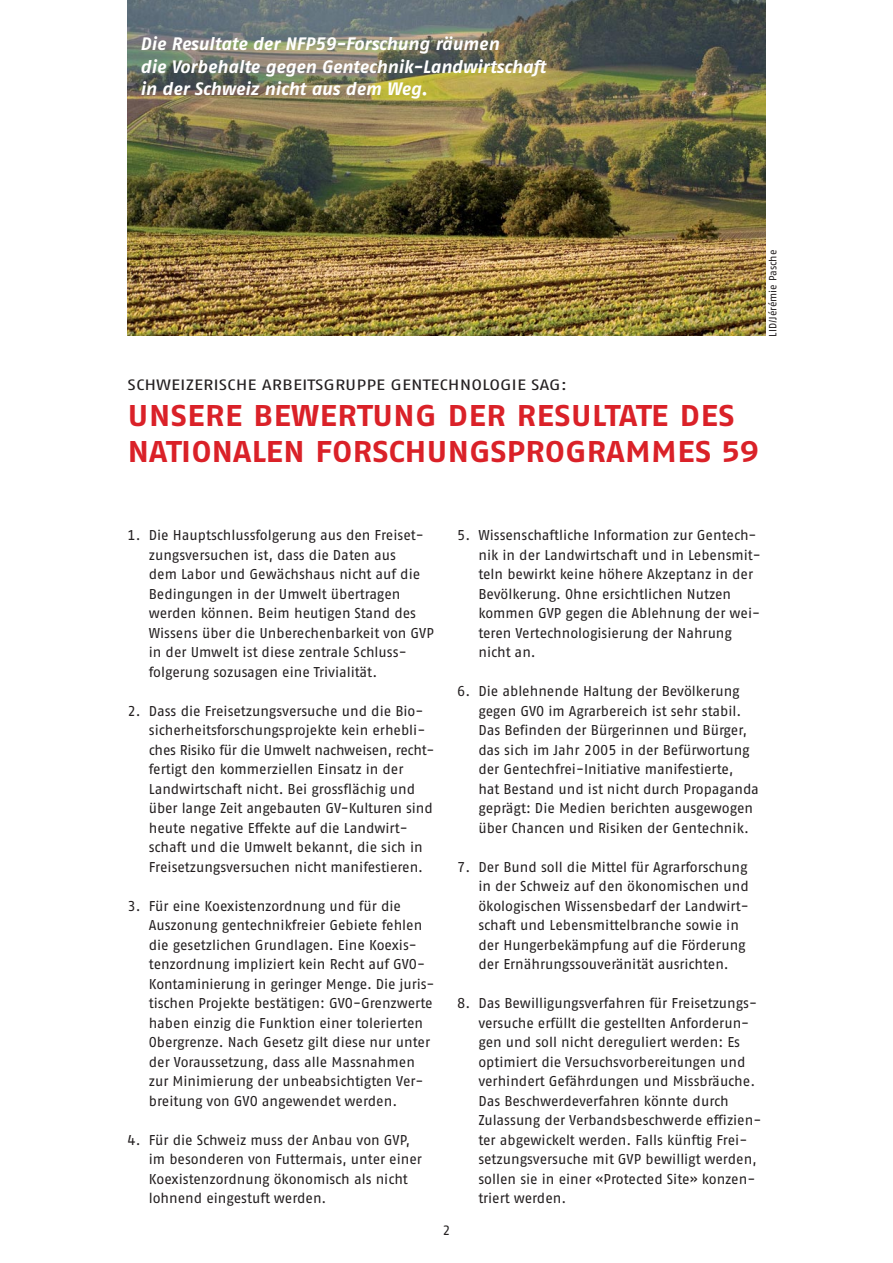
<style>
.page{position:relative;width:893px;height:1263px;background:#fff}
.page>*{position:absolute;margin:0;border:0;box-sizing:border-box;transform-origin:0 0}
.t1{font:30px/36px "Fago Ex Bold Caps";letter-spacing:-.005em;color:#da2128}
.t2{font:italic 18px/22.5px "Fago No Bold Tf";color:#fff}
.t3{font:15px "Fago No Regular Tf";color:#231f20;scale:1.25 1}
.t4{font:14.25px/19.5px "Fago No Regular Tf";color:#231f20}
.t5{font:13.5px "Fago No Regular Tf";color:#231f20}
.t6{font:10.5px "Fago No Regular Tf";letter-spacing:-.005em;color:#231f20}
</style>
<div class="page">
<img style="left:128px;top:0;width:637px;height:335px">
<p class="t2" style="left:140px;top:34px;width:407px">Die Resultate der NFP59-Forschung räumen<br>die Vorbehalte gegen Gentechnik-Landwirtschaft in der Schweiz nicht aus dem Weg.</p>
<p class="t6" style="left:769px;top:337px;width:88px;rotate:-90deg">LID/Jérémie Pasche</p>
<p class="t3" style="left:128px;top:379px;width:353px">SCHWEIZERISCHE ARBEITSGRUPPE GENTECHNOLOGIE SAG:</p>
<h1 class="t1" style="left:128px;top:398px;width:633px">UNSERE BEWERTUNG DER RESULTATE DES<br>NATIONALEN FORSCHUNGSPROGRAMMES 59</h1>
<p class="t4" style="left:149px;top:527px;width:287px;text-indent:-21px">1. Die Hauptschlussfolgerung aus den Freiset&shy;zungsversuchen ist, dass die Daten aus<br>dem Labor und Gewächshaus nicht auf die Bedingungen in der Umwelt übertragen werden können. Beim heutigen Stand des Wissens über die Unberechenbarkeit von GVP in der Umwelt ist diese zentrale Schluss - folgerung sozusagen eine Trivialität.</p>
<p class="t4" style="left:149px;top:702px;width:287px;text-indent:-21px">2. Dass die Freisetzungsversuche und die Bio - sicherheitsforschungsprojekte kein erheb li - ches Risiko für die Umwelt nachweisen, recht - fertigt den kommerziellen Einsatz in der Landwirtschaft nicht. Bei grossflächig und über lange Zeit angebauten GV-Kulturen sind heute negative Effekte auf die Landwirt&shy;schaft und die Umwelt bekannt, die sich in Freisetzungsversuchen nicht manifestieren.</p>
<p class="t4" style="left:149px;top:897px;width:287px;text-indent:-21px">3. Für eine Koexistenzordnung und für die Auszonung gentechnikfreier Gebiete fehlen die gesetzlichen Grundlagen. Eine Koexis - tenzordnung impliziert kein Recht auf GVO-Kontaminierung in geringer Menge. Die juris - tischen Projekte bestätigen: GVO-Grenzwerte haben einzig die Funktion einer tolerierten Obergrenze. Nach Gesetz gilt diese nur unter der Voraussetzung, dass alle Massnahmen zur Minimierung der unbeabsichtigten Ver&shy;breitung von GVO angewendet werden.</p>
<p class="t4" style="left:149px;top:1131px;width:275px;text-indent:-21px">4. Für die Schweiz muss der Anbau von GVP, im besonderen von Futtermais, unter einer Koexistenzordnung ökonomisch als nicht lohnend eingestuft werden.</p>
<p class="t5" style="left:443px;top:1225px;width:9px">2</p>
<p class="t4" style="left:478px;top:527px;width:284px;text-indent:-21px">5. Wissenschaftliche Information zur Gentech&shy;nik in der Landwirtschaft und in Lebensmit&shy;teln bewirkt keine höhere Akzeptanz in der Bevölkerung. Ohne ersichtlichen Nutzen kommen GVP gegen die Ablehnung der wei&shy;teren Vertechnologisierung der Nahrung nicht an.</p>
<p class="t4" style="left:478px;top:683px;width:282px;text-indent:-21px">6. Die ablehnende Haltung der Bevölkerung gegen GVO im Agrarbereich ist sehr stabil.<br>Das Befinden der Bürgerinnen und Bürger, das sich im Jahr 2005 in der Befürwortung der Gentechfrei-Initiative manifestierte,<br>hat Bestand und ist nicht durch Propaganda geprägt: Die Medien berichten ausgewogen über Chancen und Risiken der Gentechnik.</p>
<p class="t4" style="left:478px;top:858px;width:272px;text-indent:-21px">7. Der Bund soll die Mittel für Agrarforschung in der Schweiz auf den ökonomischen und ökologischen Wissensbedarf der Landwirt&shy;schaft und Lebensmittelbranche sowie in der Hungerbekämpfung auf die Förderung der Ernährungssouveränität ausrichten.</p>
<p class="t4" style="left:478px;top:995px;width:284px;text-indent:-21px">8. Das Bewilligungsverfahren für Freisetzungs&shy;versuche erfüllt die gestellten Anforderun&shy;gen und soll nicht dereguliert werden: Es optimiert die Versuchsvorbereitungen und verhindert Gefährdungen und Missbräuche.<br>Das Beschwerdeverfahren könnte durch Zulassung der Verbandsbeschwerde effizien&shy;ter abgewickelt werden. Falls künftig Frei&shy;setzungsversuche mit GVP bewilligt werden, sollen sie in einer «Protected Site» konzen&shy;triert werden.</p>
</div>
